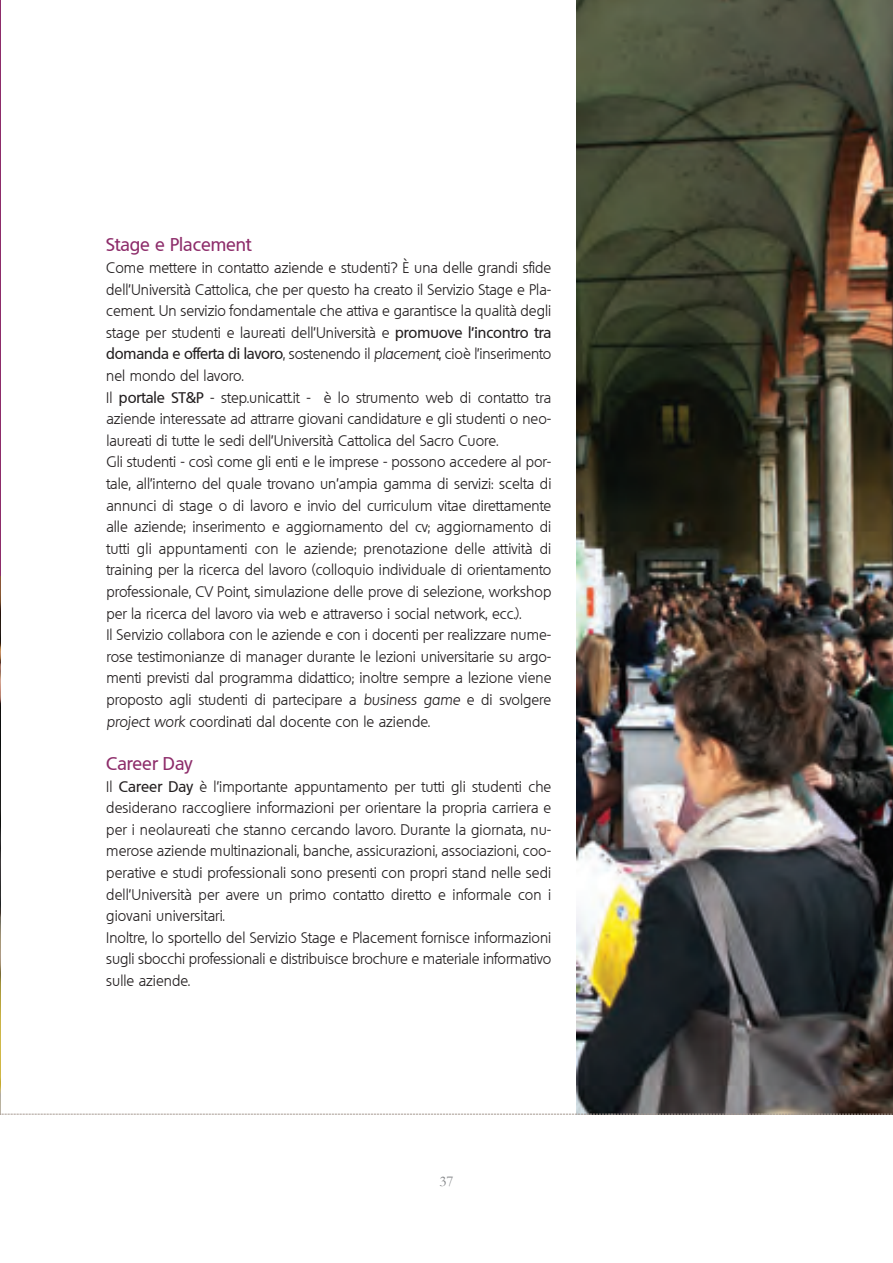
<style>
.page{position:relative;width:893px;height:1263px;background:#fff}
.page>*{position:absolute;margin:0;border:0;box-sizing:border-box;transform-origin:0 0}
.t1{font:500 18px "Quebec";color:#8d2c6a}
.t2{font:300 15px/21.6px "Quebec";color:#231f20}
.t3{font:15px "Garamond";color:#808285}
.s1{font-weight:500}
.s2{font-style:italic}
</style>
<div class="page">
<img style="left:577px;top:0;width:316px;height:1114px">
<img style="left:0;top:575px;width:1px;height:539px">
<hr style="left:0;top:0;width:1px;height:575px;background:#8d2c6a">
<svg style="left:0;top:1114px;width:893px;height:1px"></svg>
<p class="t1" style="left:106px;top:233px;width:147px">Stage e Placement</p>
<p class="t2" style="left:106px;top:257px;width:447px">Come mettere in contatto aziende e studenti? È una delle grandi sfide dell’Università Cattolica, che per questo ha creato il Servizio Stage e Pla&shy;cement. Un servizio fondamentale che attiva e garantisce la qualità degli stage per studenti e laureati dell’Università e <span class="s1">promuove l’incontro tra domanda e offerta di lavoro</span>, sostenendo il <span class="s2">placement</span>, cioè l’inserimento nel mondo del lavoro.<br>Il <span class="s1">portale ST&amp;P</span> - step.unicatt.it - è lo strumento web di contatto tra aziende interessate ad attrarre giovani candidature e gli studenti o neo&shy;laureati di tutte le sedi dell’Università Cattolica del Sacro Cuore.<br>Gli studenti - così come gli enti e le imprese - possono accedere al por&shy;tale, all’interno del quale trovano un’ampia gamma di servizi: scelta di annunci di stage o di lavoro e invio del curriculum vitae direttamente alle aziende; inserimento e aggiornamento del cv; aggiornamento di tutti gli appuntamenti con le aziende; prenotazione delle attività di training per la ricerca del lavoro (colloquio individuale di orientamento professionale, CV Point, simulazione delle prove di selezione, workshop per la ricerca del lavoro via web e attraverso i social network, ecc.).<br>Il Servizio collabora con le aziende e con i docenti per realizzare nume&shy;rose testimonianze di manager durante le lezioni universitarie su argo&shy;menti previsti dal programma didattico; inoltre sempre a lezione viene proposto agli studenti di partecipare a <span class="s2">business game</span> e di svolgere <span class="s2">project work</span> coordinati dal docente con le aziende.</p>
<p class="t1" style="left:106px;top:752px;width:88px">Career Day</p>
<p class="t2" style="left:106px;top:775px;width:447px">Il <span class="s1">Career Day</span> è l’importante appuntamento per tutti gli studenti che desiderano raccogliere informazioni per orientare la propria carriera e per i neolaureati che stanno cercando lavoro. Durante la giornata, nu&shy;merose aziende multinazionali, banche, assicurazioni, associazioni, coo&shy;perative e studi professionali sono presenti con propri stand nelle sedi dell’Università per avere un primo contatto diretto e informale con i giovani universitari.<br>Inoltre, lo sportello del Servizio Stage e Placement fornisce informazioni sugli sbocchi professionali e distribuisce brochure e materiale informativo sulle aziende.</p>
<p class="t3" style="left:439px;top:1173px;width:16px">37</p>
</div>
